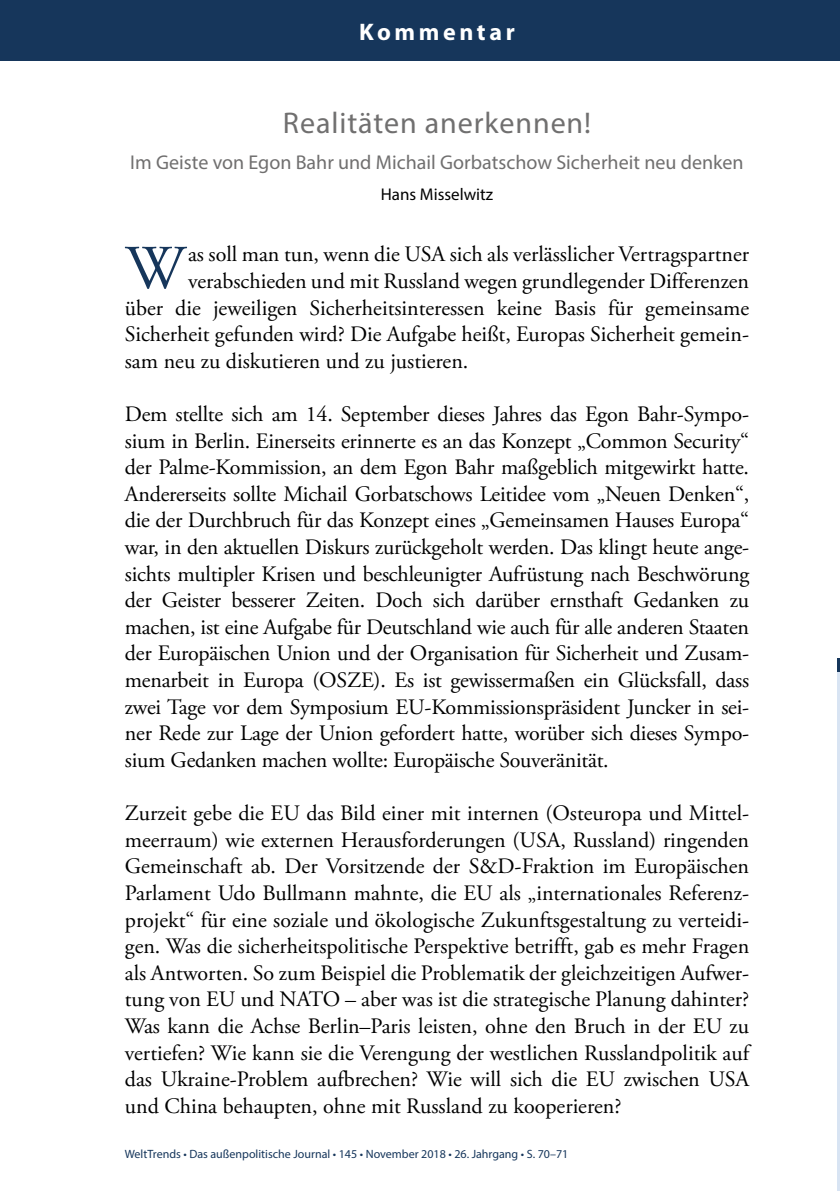
<style>
.page{position:relative;width:840px;height:1191px;background:#fff}
.page>*{position:absolute;margin:0;border:0;box-sizing:border-box;transform-origin:0 0}
.t1{font:62.2px "Adobe Garamond Pro";color:#16365b}
.t2{font:30px "Myriad Pro";letter-spacing:.03em;color:#706f6f}
.t3{font:700 24px "Myriad Pro";letter-spacing:.15em;color:#fff}
.t4{font:22px/26.6px "Adobe Garamond Pro";color:#000;text-align:justify}
.t5{font:20px "Myriad Pro";color:#706f6f}
.t6{font:17px "Myriad Pro";color:#000}
.t7{font:12px "Myriad Pro";color:#16365b}
</style>
<div class="page">
<div style="left:0;top:0;width:839px;height:61px;background:#16365b"></div>
<hr style="left:839px;top:368px;width:1px;height:151px;background:#d8e4f3">
<hr style="left:836px;top:666px;width:3px;height:525px;background:#d8e4f3">
<svg style="left:836px;top:658px;width:3px;height:13px"></svg>
<p class="t3" style="left:359px;top:16px;width:157px">Kommentar</p>
<h2 class="t2" style="left:283px;top:105px;width:309px">Realitäten anerkennen!</h2>
<p class="t5" style="left:130px;top:150px;width:614px">Im Geiste von Egon Bahr und Michail Gorbatschow Sicherheit neu denken</p>
<p class="t6" style="left:380px;top:184px;width:114px">Hans Misselwitz</p>
<h1 class="t1" style="left:125px;top:231px;width:61px">W</h1>
<p class="t4" style="left:188px;top:242px;width:562px">as soll man tun, wenn die USA sich als verlässlicher Vertragspartner</p>
<p class="t4" style="left:188px;top:268px;width:562px">verabschieden und mit Russland wegen grundlegender Differenzen</p>
<p class="t4" style="left:125px;top:295px;width:625px">über die jeweiligen Sicherheitsinteressen keine Basis für gemeinsame</p>
<p class="t4" style="left:125px;top:322px;width:625px">Sicherheit gefunden wird? Die Aufgabe heißt, Europas Sicherheit gemein-</p>
<p class="t4" style="left:125px;top:348px;width:345px">sam neu zu diskutieren und zu justieren.</p>
<p class="t4" style="left:125px;top:401px;width:625px">Dem stellte sich am 14. September dieses Jahres das Egon Bahr-Sympo&shy;sium in Berlin. Einerseits erinnerte es an das Konzept „Common Security“ der Palme-Kommission, an dem Egon Bahr maßgeblich mitgewirkt hatte.<br>Andererseits sollte Michail Gorbatschows Leitidee vom „Neuen Denken“, die der Durchbruch für das Konzept eines „Gemeinsamen Hauses Europa“ war, in den aktuellen Diskurs zurückgeholt werden. Das klingt heute ange&shy;sichts multipler Krisen und beschleunigter Aufrüstung nach Beschwörung der Geister besserer Zeiten. Doch sich darüber ernsthaft Gedanken zu machen, ist eine Aufgabe für Deutschland wie auch für alle anderen Staaten der Europäischen Union und der Organisation für Sicherheit und Zusam&shy;menarbeit in Europa (OSZE). Es ist gewissermaßen ein Glücksfall, dass zwei Tage vor dem Symposium EU-Kommissionspräsident Juncker in sei&shy;ner Rede zur Lage der Union gefordert hatte, worüber sich dieses Sympo&shy;sium Gedanken machen wollte: Europäische Souveränität.</p>
<p class="t4" style="left:125px;top:800px;width:625px">Zurzeit gebe die EU das Bild einer mit internen (Osteuropa und Mittel&shy;meerraum) wie externen Herausforderungen (USA, Russland) ringenden Gemeinschaft ab. Der Vorsitzende der S&amp;D-Fraktion im Europäischen Parlament Udo Bullmann mahnte, die EU als „internationales Referenz&shy;projekt“ für eine soziale und ökologische Zukunftsgestaltung zu verteidi&shy;gen. Was die sicherheitspolitische Perspektive betrifft, gab es mehr Fragen als Antworten. So zum Beispiel die Problematik der gleichzeitigen Aufwer&shy;tung von EU und NATO – aber was ist die strategische Planung dahinter?<br>Was kann die Achse Berlin–Paris leisten, ohne den Bruch in der EU zu vertiefen? Wie kann sie die Verengung der westlichen Russlandpolitik auf das Ukraine-Problem aufbrechen? Wie will sich die EU zwischen USA und China behaupten, ohne mit Russland zu kooperieren?</p>
<p class="t7" style="left:125px;top:1146px;width:445px">WeltTrends • Das außenpolitische Journal • 145 • November 2018 • 26. Jahrgang • S. 70–71</p>
</div>
